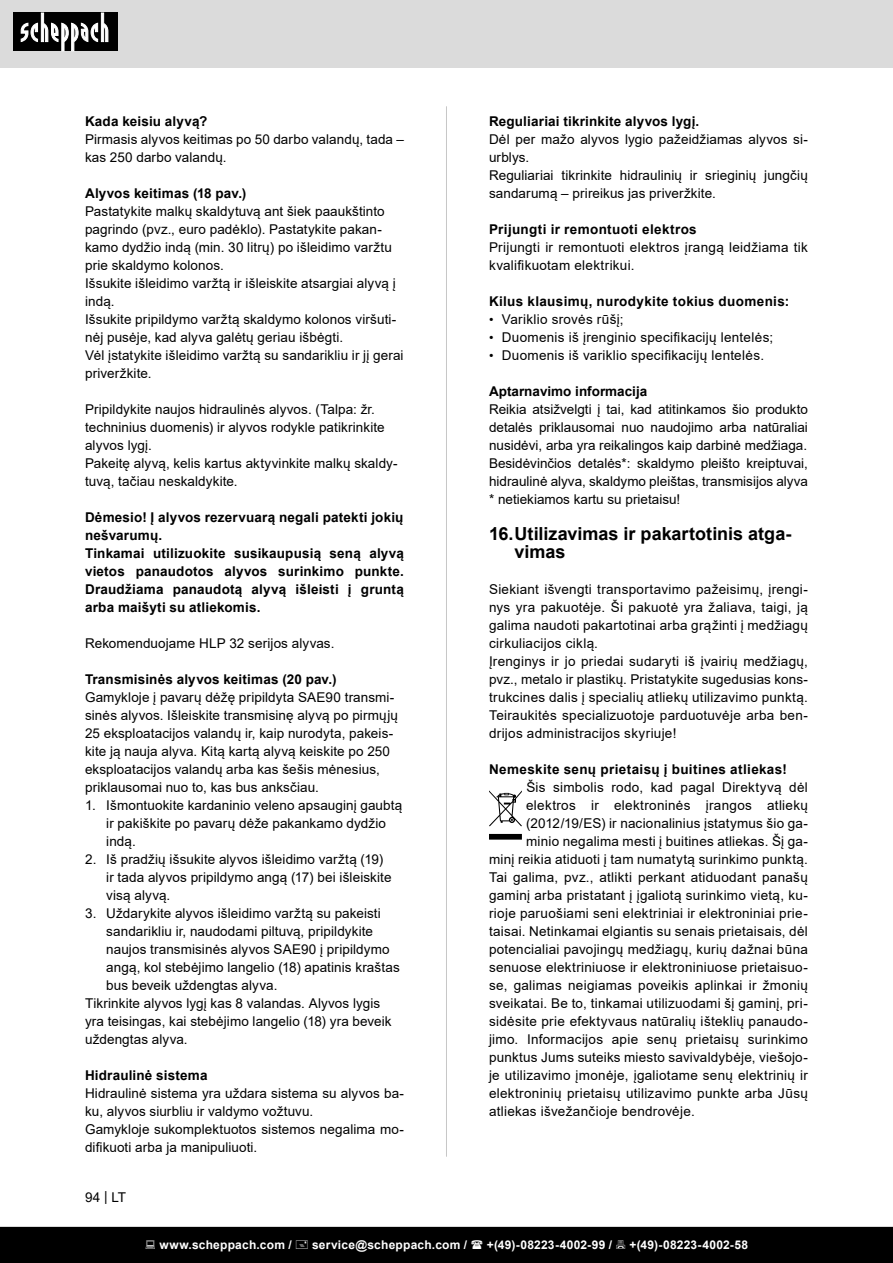
<style>
.page{position:relative;width:893px;height:1263px;background:#fff}
.page>*{position:absolute;margin:0;border:0;box-sizing:border-box;transform-origin:0 0}
.t1{font:700 18px/18px "Arial";color:#000}
.Technische_Daten{font:13.5px/18px "Arial";letter-spacing:.01em;color:#000}
.Grundtext_Einzug{font:13.5px/18px "Arial";letter-spacing:.02em;color:#000;text-align:justify}
.Grundtext{font:13.5px/18px "Arial";letter-spacing:.005em;color:#000}
.Grundtext_fett{font:700 13.5px/18px "Arial";letter-spacing:.015em;color:#000;text-align:justify}
.Grundtext_Einzug-2{font:700 13.5px "Arial";letter-spacing:.025em;color:#000}
.Technische_Daten-2{font:700 13.5px/18px "Arial";letter-spacing:.015em;color:#000}
.Basiseinstellung{font:13.5px "Arial";letter-spacing:.005em;color:#000}
.Grundtext-2{font:700 13.5px "Arial";letter-spacing:.015em;color:#000}
.t2{font:700 12px "Arial";letter-spacing:.02em;color:#fff}
.s1{font-size:12.75px}
</style>
<div class="page">
<div style="left:0;top:0;width:893px;height:67px;background:#dbdbdb"></div>
<div style="left:13px;top:13px;width:105px;height:38px;background:#000"></div>
<svg style="left:21px;top:13px;width:87px;height:38px"></svg>
<hr style="left:446px;top:106px;width:1px;height:1051px;background:#c7c7c7">
<svg style="left:489px;top:790px;width:33px;height:50px"></svg>
<div style="left:0;top:1227px;width:893px;height:36px;background:#000"></div>
<p class="Grundtext_fett" style="left:85px;top:112px;width:124px">Kada keisiu alyvą?</p>
<p class="Grundtext" style="left:85px;top:130px;width:320px">Pirmasis alyvos keitimas po 50 darbo valandų, tada – kas 250 darbo valandų.</p>
<p class="Grundtext_Einzug-2" style="left:85px;top:184px;width:163px">Alyvos keitimas (18 pav.)</p>
<p class="Technische_Daten" style="left:85px;top:202px;width:308px">Pastatykite malkų skaldytuvą ant šiek paaukštinto pagrindo (pvz., euro padėklo). Pastatykite pakan&shy;kamo dydžio indą (min. 30 litrų) po išleidimo varžtu prie skaldymo kolonos.</p>
<p class="Technische_Daten" style="left:85px;top:274px;width:312px">Išsukite išleidimo varžtą ir išleiskite atsargiai alyvą į indą.</p>
<p class="Technische_Daten" style="left:85px;top:310px;width:313px">Išsukite pripildymo varžtą skaldymo kolonos viršuti&shy;nėj pusėje, kad alyva galėtų geriau išbėgti.</p>
<p class="Technische_Daten" style="left:85px;top:346px;width:320px">Vėl įstatykite išleidimo varžtą su sandarikliu ir jį gerai priveržkite.</p>
<p class="Technische_Daten" style="left:85px;top:400px;width:301px">Pripildykite naujos hidraulinės alyvos. (Talpa: žr. techninius duomenis) ir alyvos rodykle patikrinkite alyvos lygį.</p>
<p class="Technische_Daten" style="left:85px;top:454px;width:314px">Pakeitę alyvą, kelis kartus aktyvinkite malkų skaldy&shy;tuvą, tačiau neskaldykite.</p>
<p class="Technische_Daten-2" style="left:85px;top:508px;width:320px">Dėmesio! Į alyvos rezervuarą negali patekti jokių nešvarumų.</p>
<p class="Grundtext_fett" style="left:85px;top:544px;width:320px">Tinkamai utilizuokite susikaupusią seną alyvą vietos panaudotos alyvos surinkimo punkte.<br>Draudžiama panaudotą alyvą išleisti į gruntą arba maišyti su atliekomis.</p>
<p class="Basiseinstellung" style="left:85px;top:634px;width:251px">Rekomenduojame HLP 32 serijos alyvas.</p>
<p class="Technische_Daten-2" style="left:85px;top:670px;width:253px">Transmisinės alyvos keitimas (20 pav.)</p>
<p class="Technische_Daten" style="left:85px;top:688px;width:315px">Gamykloje į pavarų dėžę pripildyta SAE90 transmi&shy;sinės alyvos. Išleiskite transmisinę alyvą po pirmųjų 25 eksploatacijos valandų ir, kaip nurodyta, pakeis&shy;kite ją nauja alyva. Kitą kartą alyvą keiskite po 250 eksploatacijos valandų arba kas šešis mėnesius, priklausomai nuo to, kas bus anksčiau.</p>
<p class="Technische_Daten" style="left:106px;top:796px;width:297px;text-indent:-21px">1. Išmontuokite kardaninio veleno apsauginį gaubtą ir pakiškite po pavarų dėže pakankamo dydžio indą.</p>
<p class="Technische_Daten" style="left:106px;top:850px;width:287px;text-indent:-21px">2. Iš pradžių išsukite alyvos išleidimo varžtą (19) ir tada alyvos pripildymo angą (17) bei išleiskite visą alyvą.</p>
<p class="Technische_Daten" style="left:106px;top:904px;width:295px;text-indent:-21px">3. Uždarykite alyvos išleidimo varžtą su pakeisti sandarikliu ir, naudodami piltuvą, pripildykite naujos transmisinės alyvos SAE90 į pripildymo angą, kol stebėjimo langelio (18) apatinis kraštas bus beveik uždengtas alyva.</p>
<p class="Technische_Daten" style="left:85px;top:994px;width:308px">Tikrinkite alyvos lygį kas 8 valandas. Alyvos lygis yra teisingas, kai stebėjimo langelio (18) yra beveik uždengtas alyva.</p>
<p class="Grundtext_fett" style="left:85px;top:1066px;width:124px">Hidraulinė sistema</p>
<p class="Grundtext" style="left:85px;top:1084px;width:320px">Hidraulinė sistema yra uždara sistema su alyvos ba&shy;ku, alyvos siurbliu ir valdymo vožtuvu.</p>
<p class="Grundtext" style="left:85px;top:1120px;width:320px">Gamykloje sukomplektuotos sistemos negalima mo&shy;difikuoti arba ja manipuliuoti.</p>
<p class="Technische_Daten" style="left:85px;top:1188px;width:43px">94 | LT</p>
<p class="Grundtext-2" style="left:489px;top:112px;width:212px">Reguliariai tikrinkite alyvos lygį.</p>
<p class="Grundtext" style="left:489px;top:130px;width:320px">Dėl per mažo alyvos lygio pažeidžiamas alyvos si&shy;urblys.</p>
<p class="Grundtext" style="left:489px;top:166px;width:320px">Reguliariai tikrinkite hidraulinių ir srieginių jungčių sandarumą – prireikus jas priveržkite.</p>
<p class="Grundtext_Einzug-2" style="left:489px;top:220px;width:209px">Prijungti ir remontuoti elektros</p>
<p class="Grundtext_Einzug" style="left:489px;top:238px;width:320px">Prijungti ir remontuoti elektros įrangą leidžiama tik kvalifikuotam elektrikui.</p>
<p class="Grundtext_Einzug-2" style="left:489px;top:292px;width:302px">Kilus klausimų, nurodykite tokius duomenis:</p>
<p class="Technische_Daten" style="left:489px;top:310px;width:136px"><span class="s1">•</span> Variklio srovės rūšį;</p>
<p class="Technische_Daten" style="left:489px;top:328px;width:286px"><span class="s1">•</span> Duomenis iš įrenginio specifikacijų lentelės;</p>
<p class="Technische_Daten" style="left:489px;top:346px;width:277px"><span class="s1">•</span> Duomenis iš variklio specifikacijų lentelės.</p>
<p class="Grundtext_fett" style="left:489px;top:382px;width:160px">Aptarnavimo informacija</p>
<p class="Technische_Daten" style="left:489px;top:400px;width:320px;text-align:justify">Reikia atsižvelgti į tai, kad atitinkamos šio produkto detalės priklausomai nuo naudojimo arba natūraliai nusidėvi, arba yra reikalingos kaip darbinė medžiaga.</p>
<p class="Technische_Daten" style="left:489px;top:454px;width:320px">Besidėvinčios detalės*: skaldymo pleišto kreiptuvai, hidraulinė alyva, skaldymo pleištas, transmisijos alyva</p>
<p class="Technische_Daten" style="left:489px;top:490px;width:193px">* netiekiamos kartu su prietaisu!</p>
<p class="t1" style="left:514px;top:525px;width:278px;text-indent:-26px">16.Utilizavimas ir pakartotinis atga&shy;vimas</p>
<p class="Grundtext_Einzug" style="left:489px;top:580px;width:320px">Siekiant išvengti transportavimo pažeisimų, įrengi&shy;nys yra pakuotėje. Ši pakuotė yra žaliava, taigi, ją galima naudoti pakartotinai arba grąžinti į medžiagų cirkuliacijos ciklą.</p>
<p class="Grundtext_Einzug" style="left:489px;top:652px;width:320px">Įrenginys ir jo priedai sudaryti iš įvairių medžiagų, pvz., metalo ir plastikų. Pristatykite sugedusias kons&shy;trukcines dalis į specialių atliekų utilizavimo punktą.<br>Teiraukitės specializuotoje parduotuvėje arba ben&shy;drijos administracijos skyriuje!</p>
<p class="Grundtext_fett" style="left:489px;top:760px;width:299px">Nemeskite senų prietaisų į buitines atliekas!</p>
<p class="Technische_Daten" style="left:526px;top:778px;width:283px">Šis simbolis rodo, kad pagal Direktyvą dėl</p>
<p class="Technische_Daten" style="left:526px;top:796px;width:283px">elektros ir elektroninės įrangos atliekų</p>
<p class="Technische_Daten" style="left:526px;top:814px;width:283px">(2012/19/ES) ir nacionalinius įstatymus šio ga-</p>
<p class="Technische_Daten" style="left:526px;top:832px;width:283px">minio negalima mesti į buitines atliekas. Šį ga-</p>
<p class="Technische_Daten" style="left:489px;top:850px;width:320px">minį reikia atiduoti į tam numatytą surinkimo punktą.</p>
<p class="Technische_Daten" style="left:489px;top:868px;width:320px">Tai galima, pvz., atlikti perkant atiduodant panašų</p>
<p class="Technische_Daten" style="left:489px;top:886px;width:320px">gaminį arba pristatant į įgaliotą surinkimo vietą, ku-</p>
<p class="Technische_Daten" style="left:489px;top:904px;width:320px">rioje paruošiami seni elektriniai ir elektroniniai prie-</p>
<p class="Technische_Daten" style="left:489px;top:922px;width:320px">taisai. Netinkamai elgiantis su senais prietaisais, dėl</p>
<p class="Technische_Daten" style="left:489px;top:940px;width:320px">potencialiai pavojingų medžiagų, kurių dažnai būna</p>
<p class="Technische_Daten" style="left:489px;top:958px;width:320px">senuose elektriniuose ir elektroniniuose prietaisuo-</p>
<p class="Technische_Daten" style="left:489px;top:976px;width:320px">se, galimas neigiamas poveikis aplinkai ir žmonių</p>
<p class="Technische_Daten" style="left:489px;top:994px;width:320px">sveikatai. Be to, tinkamai utilizuodami šį gaminį, pri-</p>
<p class="Technische_Daten" style="left:489px;top:1012px;width:320px">sidėsite prie efektyvaus natūralių išteklių panaudo-</p>
<p class="Technische_Daten" style="left:489px;top:1030px;width:320px">jimo. Informacijos apie senų prietaisų surinkimo</p>
<p class="Technische_Daten" style="left:489px;top:1048px;width:320px">punktus Jums suteiks miesto savivaldybėje, viešojo-</p>
<p class="Technische_Daten" style="left:489px;top:1066px;width:320px">je utilizavimo įmonėje, įgaliotame senų elektrinių ir</p>
<p class="Technische_Daten" style="left:489px;top:1084px;width:320px">elektroninių prietaisų utilizavimo punkte arba Jūsų</p>
<p class="Technische_Daten" style="left:489px;top:1102px;width:207px">atliekas išvežančioje bendrovėje.</p>
<p class="t2" style="left:159px;top:1236px;width:134px">www.scheppach.com /</p>
<p class="t2" style="left:312px;top:1236px;width:157px">service@scheppach.com /</p>
<p class="t2" style="left:487px;top:1236px;width:127px">+(49)-08223-4002-99 /</p>
<p class="t2" style="left:629px;top:1236px;width:120px">+(49)-08223-4002-58</p>
</div>
